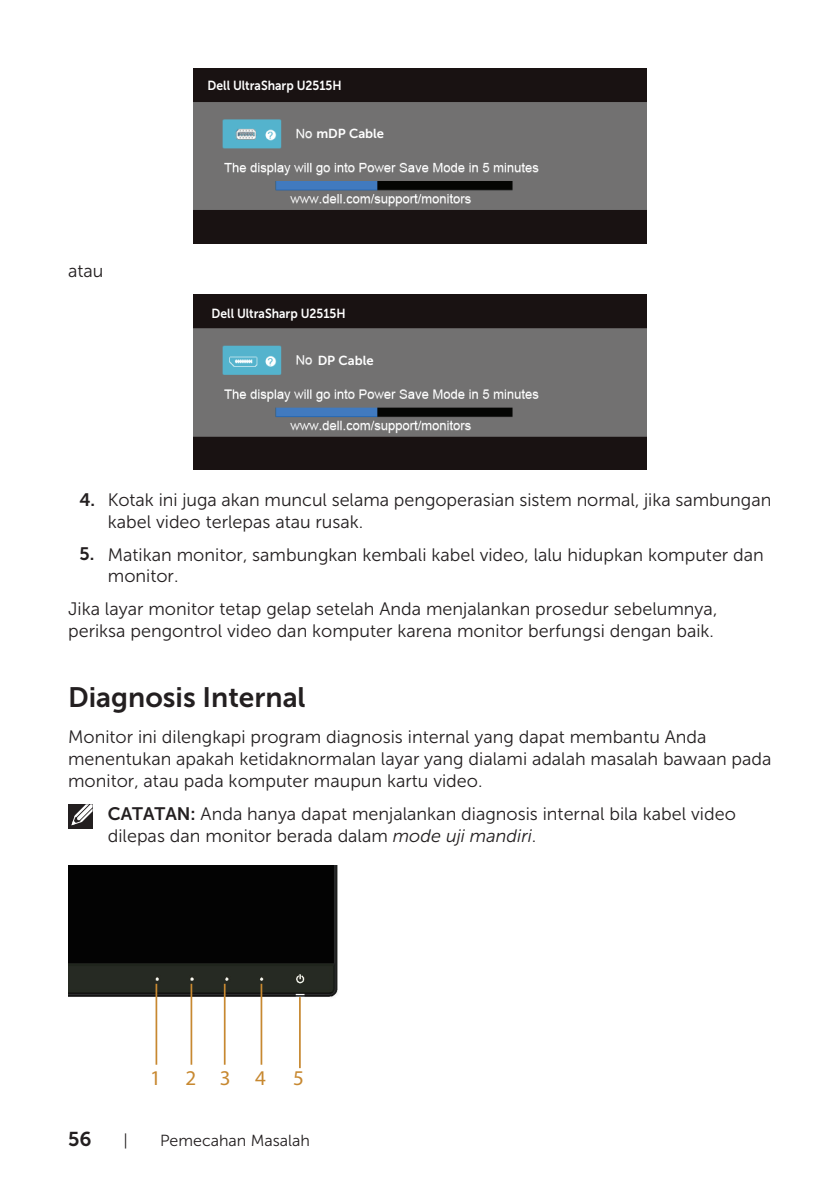
<style>
.page{position:relative;width:840px;height:1191px;background:#fff}
.page>*{position:absolute;margin:0;border:0;box-sizing:border-box;transform-origin:0 0}
.Head_2{font:28px "Museo Sans For Dell 700";color:#231f20}
.t1{font:21px "Museo For Dell 300";color:#c78830}
.t2{font:20px "Museo Sans For Dell 700";color:#231f20}
.text{font:18px/21.6px "Museo Sans For Dell 300";color:#231f20}
.t3{font:16px "Museo Sans For Dell 300";color:#231f20}
.t4{font:13.2px "Museo Sans For Dell 700";color:#fff;scale:.92 1}
.t5{font:13px "Museo Sans For Dell 700";color:#fff}
.s1{font-family:"Museo Sans For Dell 700"}
.s2{font-style:italic}
</style>
<div class="page">
<img style="left:193px;top:68px;width:453px;height:175px">
<div style="left:211px;top:73px;width:89px;height:22px;background:#191212"></div>
<div style="left:316px;top:125px;width:139px;height:18px;background:#727171"></div>
<img style="left:193px;top:295px;width:453px;height:175px">
<div style="left:209px;top:300px;width:89px;height:22px;background:#191212"></div>
<div style="left:314px;top:345px;width:112px;height:23px;background:#727171"></div>
<div style="left:68px;top:804px;width:24px;height:24px;background:#231f20"></div>
<svg style="left:71px;top:804px;width:22px;height:22px"></svg>
<img style="left:68px;top:865px;width:270px;height:152px">
<hr style="left:155px;top:983px;width:2px;height:81px;background:#c78830">
<hr style="left:299px;top:997px;width:1px;height:71px;background:#c78830">
<hr style="left:190px;top:983px;width:2px;height:81px;background:#c78830">
<hr style="left:224px;top:983px;width:1px;height:81px;background:#c78830">
<hr style="left:260px;top:983px;width:2px;height:81px;background:#c78830">
<p class="text" style="left:68px;top:260px;width:37px">atau</p>
<p class="t4" style="left:207px;top:79px;width:147px">Dell UltraSharp U2515H</p>
<p class="t5" style="left:316px;top:126px;width:69px">mDP Cable</p>
<p class="t4" style="left:211px;top:306px;width:147px">Dell UltraSharp U2515H</p>
<p class="t5" style="left:317px;top:354px;width:57px">DP Cable</p>
<p class="text" style="left:108px;top:489px;width:664px;text-indent:-28px"><span class="s1">4.</span> Kotak ini juga akan muncul selama pengoperasian sistem normal, jika sambungan kabel video terlepas atau rusak.</p>
<p class="text" style="left:108px;top:543px;width:657px;text-indent:-28px"><span class="s1">5.</span> Matikan monitor, sambungkan kembali kabel video, lalu hidupkan komputer dan monitor.</p>
<p class="text" style="left:68px;top:598px;width:650px">Jika layar monitor tetap gelap setelah Anda menjalankan prosedur sebelumnya, periksa pengontrol video dan komputer karena monitor berfungsi dengan baik.</p>
<p class="Head_2" style="left:68px;top:681px;width:239px">Diagnosis Internal</p>
<p class="text" style="left:68px;top:726px;width:704px">Monitor ini dilengkapi program diagnosis internal yang dapat membantu Anda menentukan apakah ketidaknormalan layar yang dialami adalah masalah bawaan pada monitor, atau pada komputer maupun kartu video.</p>
<p class="text" style="left:108px;top:803px;width:629px"><span class="s1">CATATAN:</span> Anda hanya dapat menjalankan diagnosis internal bila kabel video dilepas dan monitor berada dalam <span class="s2">mode uji mandiri</span>.</p>
<p class="t1" style="left:150px;top:1065px;width:117px">1234</p>
<p class="t1" style="left:293px;top:1065px;width:12px">5</p>
<p class="t2" style="left:68px;top:1127px;width:25px">56</p>
<p class="t3" style="left:123px;top:1131px;width:6px">|</p>
<p class="t3" style="left:160px;top:1131px;width:151px">Pemecahan Masalah</p>
</div>
